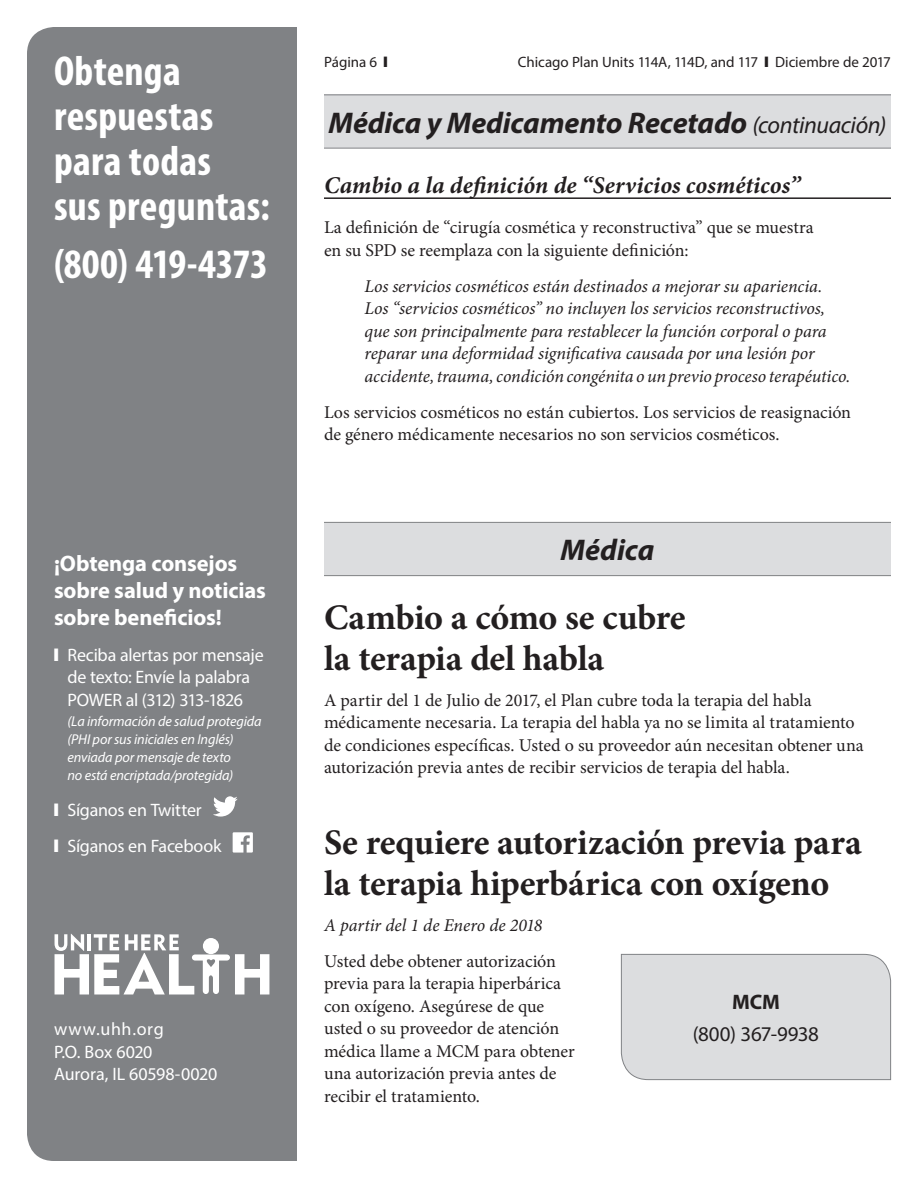
<style>
.page{position:relative;width:918px;height:1188px;background:#fff}
.page>*{position:absolute;margin:0;border:0;box-sizing:border-box;transform-origin:0 0}
.t1{font:700 condensed 42px/45px "Myriad Pro";letter-spacing:.005em;color:#fff}
.t2{font:700 36px/40.5px "Minion Pro";letter-spacing:-.01em;color:#231f20}
.t3{font:italic 700 30px "Myriad Pro";letter-spacing:-.005em;color:#231f20}
.t4{font:italic 700 24px "Minion Pro";letter-spacing:.005em;color:#231f20}
.t5{font:700 22.5px/27px "Myriad Pro";letter-spacing:-.01em;color:#fff}
.t6{font:21px "Myriad Pro";letter-spacing:-.015em;color:#231f20}
.t7{font:700 21px "Myriad Pro";color:#231f20}
.t8{font:18px/22.5px "Minion Pro";letter-spacing:-.005em;color:#231f20}
.t9{font:italic 18px/22.5px "Minion Pro";letter-spacing:-.005em;color:#231f20}
.t10{font:18px/22.5px "Myriad Pro";letter-spacing:-.015em;color:#fff}
.t11{font:15px "Myriad Pro";color:#231f20}
.t12{font:italic 14.25px/18px "Myriad Pro";letter-spacing:-.01em;color:#fff}
.s1{font-weight:400;font-size:24px}
</style>
<div class="page">
<div style="left:27px;top:27px;width:270px;height:1134px;background:#808285"></div>
<svg style="left:55px;top:934px;width:214px;height:60px"></svg>
<svg style="left:213px;top:796px;width:25px;height:21px"></svg>
<svg style="left:233px;top:832px;width:20px;height:21px"></svg>
<div style="left:324px;top:94px;width:567px;height:54px;background:#dcdddf"></div>
<hr style="left:324px;top:94px;width:567px;height:1px;background:#808285">
<hr style="left:324px;top:148px;width:567px;height:1px;background:#808285">
<hr style="left:324px;top:197px;width:567px;height:2px;background:#231f20">
<div style="left:324px;top:522px;width:567px;height:54px;background:#dcdddf"></div>
<hr style="left:324px;top:522px;width:567px;height:1px;background:#808285">
<hr style="left:324px;top:575px;width:567px;height:1px;background:#808285">
<div style="left:621px;top:954px;width:270px;height:126px;background:#dcdddf"></div>
<h1 class="t1" style="left:54px;top:47px;width:217px">Obtenga respuestas para todas<br>sus preguntas:</h1>
<h1 class="t1" style="left:54px;top:241px;width:215px">(800) 419-4373</h1>
<p class="t5" style="left:54px;top:549px;width:213px">¡Obtenga consejos sobre salud y noticias sobre beneficios!</p>
<p class="t10" style="left:54px;top:643px;width:211px;text-align:center">❙ Reciba alertas por mensaje de texto: Envíe la palabra<br>POWER al (312) 313-1826</p>
<p class="t12" style="left:68px;top:712px;width:196px">(La información de salud protegida (PHI por sus iniciales en Inglés) enviada por mensaje de texto<br>no está encriptada/protegida)</p>
<p class="t10" style="left:54px;top:792px;width:169px;line-height:36px">❙ Síganos en Twitter<br>❙ Síganos en Facebook</p>
<p class="t10" style="left:54px;top:1017px;width:165px">www.uhh.org<br>P.O. Box 6020<br>Aurora, IL 60598-0020</p>
<p class="t11" style="left:324px;top:53px;width:65px">Página 6 ❙</p>
<p class="t11" style="left:518px;top:53px;width:375px">Chicago Plan Units 114A, 114D, and 117 ❙ Diciembre de 2017</p>
<h3 class="t3" style="left:329px;top:103px;width:559px">Médica y Medicamento Recetado <span class="s1">(continuación)</span></h3>
<h3 class="t4" style="left:324px;top:168px;width:478px">Cambio a la definición de “Servicios cosméticos”</h3>
<p class="t8" style="left:324px;top:217px;width:491px">La definición de “cirugía cosmética y reconstructiva” que se muestra en su SPD se reemplaza con la siguiente definición:</p>
<p class="t9" style="left:364px;top:275px;width:488px">Los servicios cosméticos están destinados a mejorar su apariencia.<br>Los “servicios cosméticos” no incluyen los servicios reconstructivos, que son principalmente para restablecer la función corporal o para reparar una deformidad significativa causada por una lesión por accidente, trauma, condición congénita o un previo proceso terapéutico.</p>
<p class="t8" style="left:324px;top:401px;width:529px">Los servicios cosméticos no están cubiertos. Los servicios de reasignación de género médicamente necesarios no son servicios cosméticos.</p>
<h3 class="t3" style="left:561px;top:531px;width:95px">Médica</h3>
<h2 class="t2" style="left:324px;top:597px;width:363px">Cambio a cómo se cubre la terapia del habla</h2>
<p class="t8" style="left:324px;top:689px;width:541px">A partir del 1 de Julio de 2017, el Plan cubre toda la terapia del habla médicamente necesaria. La terapia del habla ya no se limita al tratamiento de condiciones específicas. Usted o su proveedor aún necesitan obtener una autorización previa antes de recibir servicios de terapia del habla.</p>
<h2 class="t2" style="left:324px;top:822px;width:539px">Se requiere autorización previa para la terapia hiperbárica con oxígeno</h2>
<p class="t9" style="left:324px;top:914px;width:220px">A partir del 1 de Enero de 2018</p>
<p class="t8" style="left:324px;top:950px;width:252px">Usted debe obtener autorización previa para la terapia hiperbárica con oxígeno. Asegúrese de que usted o su proveedor de atención médica llame a MCM para obtener una autorización previa antes de recibir el tratamiento.</p>
<p class="t7" style="left:732px;top:988px;width:49px">MCM</p>
<p class="t6" style="left:693px;top:1021px;width:128px">(800) 367-9938</p>
</div>
